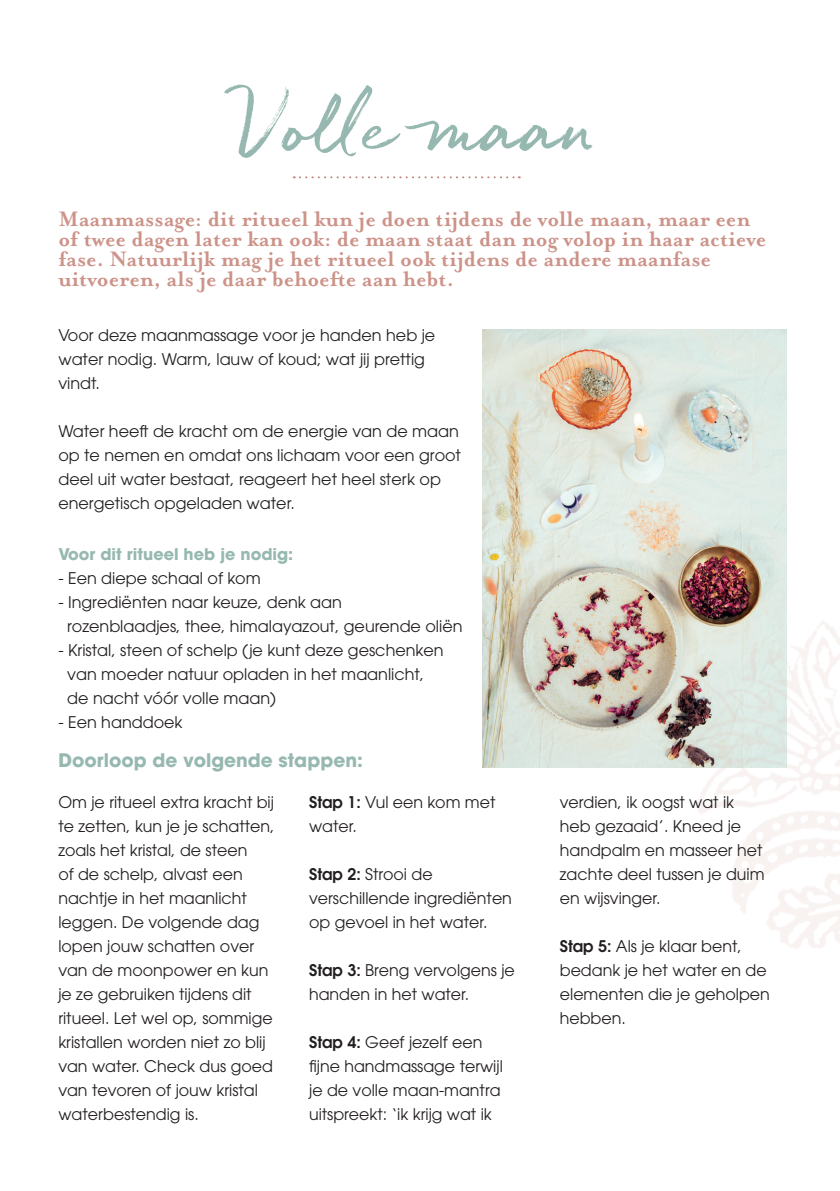
<style>
.page{position:relative;width:840px;height:1191px;background:#fff}
.page>*{position:absolute;margin:0;border:0;box-sizing:border-box;transform-origin:0 0}
.t1{font:71.6px "Quickbrush";color:#96b8b0}
.t2{font:700 24px/20px "Mrs Eaves OT";color:#cd9389}
.t3{font:700 18.6px "ITC Avant Garde Pro";color:#96b8b0}
.t4{font:16px/24px "ITC Avant Garde Pro";color:#231f20}
.t5{font:700 16px "ITC Avant Garde Pro";color:#96b8b0}
.s1{font-weight:600}
</style>
<div class="page">
<img style="left:482px;top:329px;width:304px;height:438px">
<svg style="left:300px;top:176px;width:219px;height:2px"></svg>
<img style="left:609px;top:576px;width:230px;height:373px">
<h1 class="t1" style="left:233px;top:82px;width:366px">Volle maan</h1>
<p class="t2" style="left:58px;top:209px;width:709px">Maanmassage: dit ritueel kun je doen tijdens de volle maan, maar een of twee dagen later kan ook: de maan staat dan nog volop in haar actieve fase. Natuurlijk mag je het ritueel ook tijdens de andere maanfase uitvoeren, als je daar behoefte aan hebt.</p>
<p class="t4" style="left:58px;top:323px;width:378px">Voor deze maanmassage voor je handen heb je water nodig. Warm, lauw of koud; wat jij prettig vindt.</p>
<p class="t4" style="left:58px;top:419px;width:404px">Water heeft de kracht om de energie van de maan op te nemen en omdat ons lichaam voor een groot deel uit water bestaat, reageert het heel sterk op energetisch opgeladen water.</p>
<p class="t5" style="left:58px;top:543px;width:236px">Voor dit ritueel heb je nodig:</p>
<p class="t4" style="left:58px;top:566px;width:204px">- Een diepe schaal of kom</p>
<p class="t4" style="left:67px;top:590px;width:396px;text-indent:-9px">- Ingrediënten naar keuze, denk aan<br>rozenblaadjes, thee, himalayazout, geurende oliën</p>
<p class="t4" style="left:67px;top:638px;width:377px;text-indent:-9px">- Kristal, steen of schelp (je kunt deze geschenken van moeder natuur opladen in het maanlicht, de nacht vóór volle maan)</p>
<p class="t4" style="left:58px;top:710px;width:126px">- Een handdoek</p>
<p class="t3" style="left:58px;top:748px;width:306px">Doorloop de volgende stappen:</p>
<p class="t4" style="left:58px;top:790px;width:217px">Om je ritueel extra kracht bij te zetten, kun je je schatten, zoals het kristal, de steen<br>of de schelp, alvast een nachtje in het maanlicht leggen. De volgende dag lopen jouw schatten over van de moonpower en kun je ze gebruiken tijdens dit ritueel. Let wel op, sommige kristallen worden niet zo blij van water. Check dus goed van tevoren of jouw kristal waterbestendig is.</p>
<p class="t4" style="left:309px;top:790px;width:188px"><span class="s1">Stap 1:</span> Vul een kom met water.</p>
<p class="t4" style="left:309px;top:862px;width:204px"><span class="s1">Stap 2:</span> Strooi de verschillende ingrediënten op gevoel in het water.</p>
<p class="t4" style="left:309px;top:958px;width:207px"><span class="s1">Stap 3:</span> Breng vervolgens je handen in het water.</p>
<p class="t4" style="left:309px;top:1030px;width:195px"><span class="s1">Stap 4:</span> Geef jezelf een fijne handmassage terwijl je de volle maan-mantra uitspreekt: ‘ik krijg wat ik</p>
<p class="t4" style="left:559px;top:790px;width:206px">verdien, ik oogst wat ik heb gezaaid’. Kneed je handpalm en masseer het zachte deel tussen je duim en wijsvinger.</p>
<p class="t4" style="left:559px;top:934px;width:211px"><span class="s1">Stap 5:</span> Als je klaar bent, bedank je het water en de elementen die je geholpen hebben.</p>
</div>
